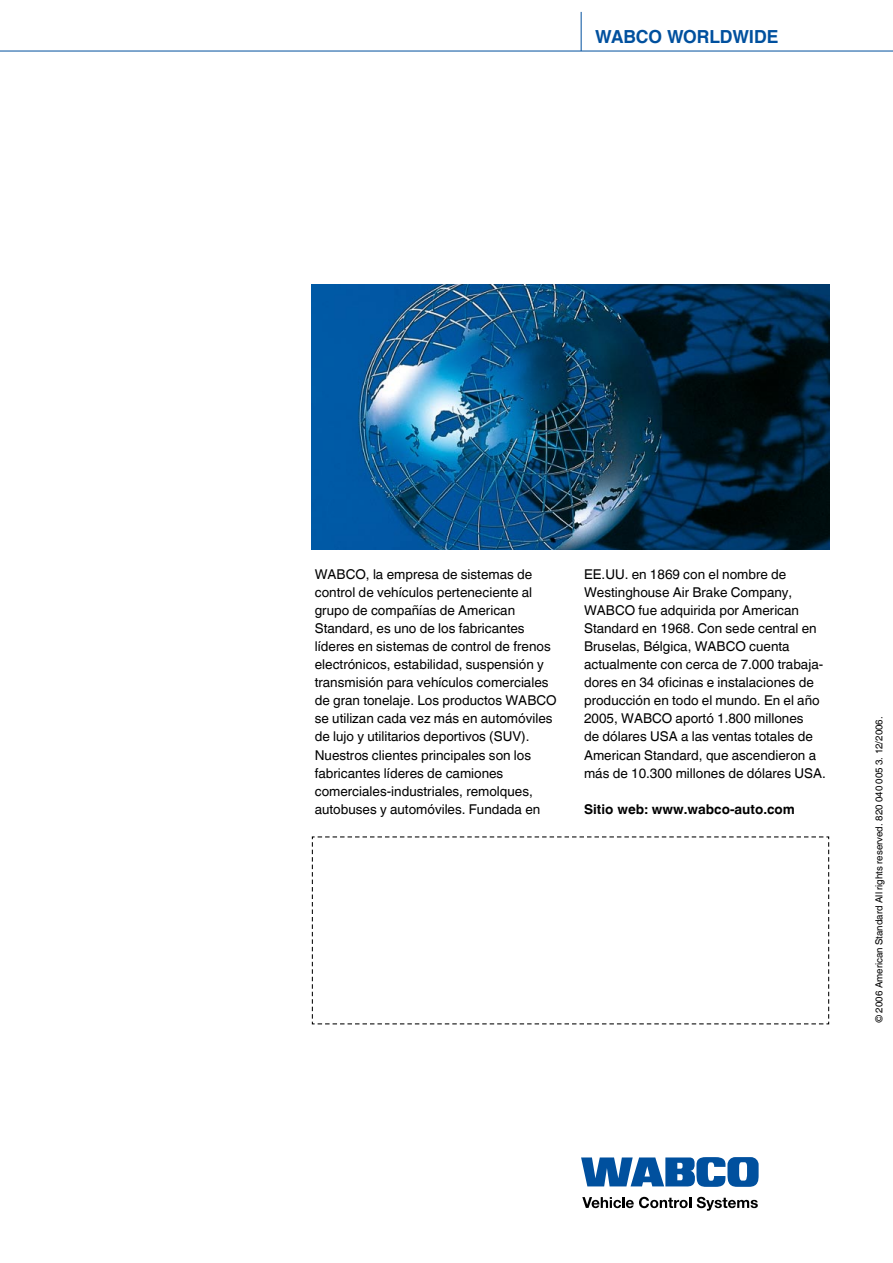
<style>
.page{position:relative;width:893px;height:1263px;background:#fff}
.page>*{position:absolute;margin:0;border:0;box-sizing:border-box;transform-origin:0 0}
.t1{font:700 18px "Helvetica Linotype";color:#00509e}
.t2{font:13.5px/18px "Helvetica Linotype";color:#000}
.t3{font:700 13.5px "Helvetica Linotype";color:#000}
.t4{font:9.75px "Helvetica Linotype";color:#000}
</style>
<div class="page">
<hr style="left:0;top:51px;width:893px;height:1px;background:#00509e">
<hr style="left:581px;top:12px;width:1px;height:39px;background:#00509e">
<svg style="left:311px;top:836px;width:519px;height:189px"></svg>
<img style="left:312px;top:285px;width:517px;height:264px">
<svg style="left:582px;top:1197px;width:109px;height:11px"></svg>
<svg style="left:697px;top:1197px;width:61px;height:14px"></svg>
<svg style="left:581px;top:1157px;width:178px;height:30px"></svg>
<h1 class="t1" style="left:595px;top:26px;width:185px">WABCO WORLDWIDE</h1>
<p class="t2" style="left:315px;top:566px;width:243px">WABCO, la empresa de sistemas de control de vehículos perteneciente al grupo de compañías de American Standard, es uno de los fabricantes líderes en sistemas de control de frenos electrónicos, estabilidad, suspensión y transmisión para vehículos comerciales de gran tonelaje. Los productos WABCO se utilizan cada vez más en automóviles de lujo y utilitarios deportivos (SUV).<br>Nuestros clientes principales son los fabricantes líderes de camiones comerciales-industriales, remolques, autobuses y automóviles. Fundada en</p>
<p class="t2" style="left:584px;top:566px;width:243px">EE.UU. en 1869 con el nombre de Westinghouse Air Brake Company, WABCO fue adquirida por American Standard en 1968. Con sede central en Bruselas, Bélgica, WABCO cuenta actualmente con cerca de 7.000 trabaja&shy;dores en 34 oficinas e instalaciones de producción en todo el mundo. En el año 2005, WABCO aportó 1.800 millones<br>de dólares USA a las ventas totales de American Standard, que ascendieron a más de 10.300 millones de dólares USA.</p>
<p class="t3" style="left:584px;top:801px;width:212px">Sitio web: www.wabco‑auto.com</p>
<p class="t4" style="left:873px;top:1023px;width:308px;rotate:-90deg">© 2006 American Standard All rights reserved. 820 040 005 3. 12/2006.</p>
</div>
